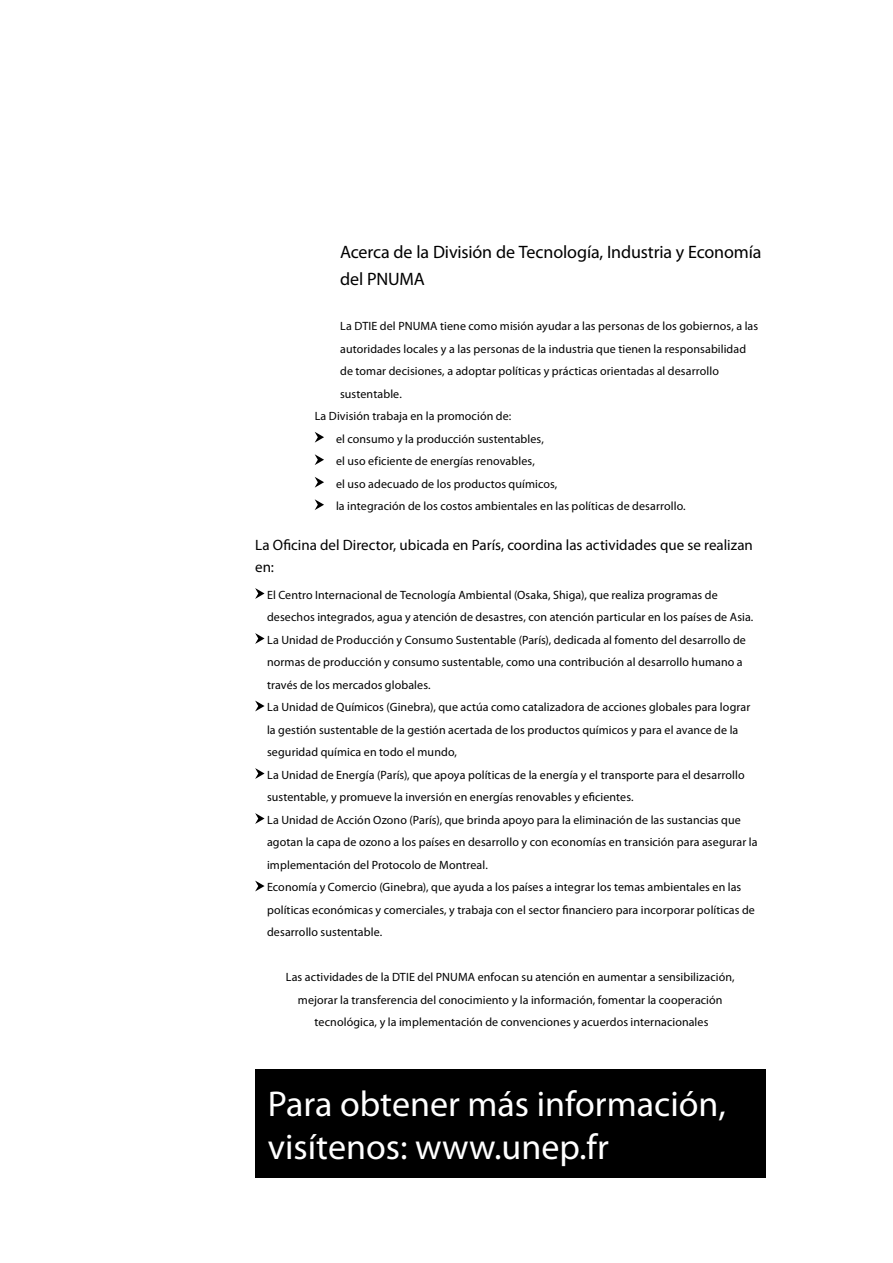
<style>
.page{position:relative;width:893px;height:1263px;background:#fff}
.page>*{position:absolute;margin:0;border:0;box-sizing:border-box;transform-origin:0 0}
.t1{font:36px/43.2px "Myriad Pro";color:#fff}
.t2{font:18px/27px "Myriad Pro";letter-spacing:-.005em;color:#000}
.t3{font:15px/22.5px "Myriad Pro";color:#000}
.t4{font:12px/22.5px "Myriad Pro";letter-spacing:.01em;color:#000}
</style>
<div class="page">
<svg style="left:315px;top:432px;width:9px;height:11px"></svg>
<svg style="left:315px;top:454px;width:9px;height:11px"></svg>
<svg style="left:315px;top:477px;width:9px;height:11px"></svg>
<svg style="left:315px;top:499px;width:9px;height:11px"></svg>
<svg style="left:255px;top:588px;width:10px;height:11px"></svg>
<svg style="left:255px;top:633px;width:10px;height:11px"></svg>
<svg style="left:255px;top:700px;width:10px;height:11px"></svg>
<svg style="left:255px;top:768px;width:10px;height:11px"></svg>
<svg style="left:255px;top:813px;width:10px;height:11px"></svg>
<svg style="left:255px;top:880px;width:10px;height:11px"></svg>
<div style="left:255px;top:1069px;width:510px;height:109px;background:#000"></div>
<p class="t2" style="left:340px;top:238px;width:423px">Acerca de la División de Tecnología, Industria y Economía del PNUMA</p>
<p class="t4" style="left:340px;top:315px;width:419px">La DTIE del PNUMA tiene como misión ayudar a las personas de los gobiernos, a las</p>
<p class="t4" style="left:340px;top:337px;width:407px">autoridades locales y a las personas de la industria que tienen la responsabilidad</p>
<p class="t4" style="left:340px;top:360px;width:380px">de tomar decisiones, a adoptar políticas y prácticas orientadas al desarrollo</p>
<p class="t4" style="left:340px;top:382px;width:63px">sustentable.</p>
<p class="t4" style="left:315px;top:405px;width:198px">La División trabaja en la promoción de:</p>
<p class="t4" style="left:336px;top:427px;width:209px">el consumo y la producción sustentables,</p>
<p class="t4" style="left:336px;top:450px;width:200px">el uso eficiente de energías renovables,</p>
<p class="t4" style="left:336px;top:472px;width:223px">el uso adecuado de los productos químicos,</p>
<p class="t4" style="left:336px;top:495px;width:351px">la integración de los costos ambientales en las políticas de desarrollo.</p>
<p class="t3" style="left:255px;top:533px;width:499px">La Oficina del Director, ubicada en París, coordina las actividades que se realizan en:</p>
<p class="t4" style="left:267px;top:583px;width:492px">El Centro Internacional de Tecnología Ambiental (Osaka, Shiga), que realiza programas de desechos integrados, agua y atención de desastres, con atención particular en los países de Asia.<br>La Unidad de Producción y Consumo Sustentable (París), dedicada al fomento del desarrollo de normas de producción y consumo sustentable, como una contribución al desarrollo humano a través de los mercados globales.<br>La Unidad de Químicos (Ginebra), que actúa como catalizadora de acciones globales para lograr la gestión sustentable de la gestión acertada de los productos químicos y para el avance de la seguridad química en todo el mundo,<br>La Unidad de Energía (París), que apoya políticas de la energía y el transporte para el desarrollo sustentable, y promueve la inversión en energías renovables y eficientes.<br>La Unidad de Acción Ozono (París), que brinda apoyo para la eliminación de las sustancias que agotan la capa de ozono a los países en desarrollo y con economías en transición para asegurar la implementación del Protocolo de Montreal.<br>Economía y Comercio (Ginebra), que ayuda a los países a integrar los temas ambientales en las políticas económicas y comerciales, y trabaja con el sector financiero para incorporar políticas de desarrollo sustentable.</p>
<p class="t4" style="left:286px;top:966px;width:450px;text-align:center">Las actividades de la DTIE del PNUMA enfocan su atención en aumentar a sensibilización, mejorar la transferencia del conocimiento y la información, fomentar la cooperación tecnológica, y la implementación de convenciones y acuerdos internacionales</p>
<p class="t1" style="left:268px;top:1081px;width:460px">Para obtener más información, visítenos: www.unep.fr</p>
</div>
